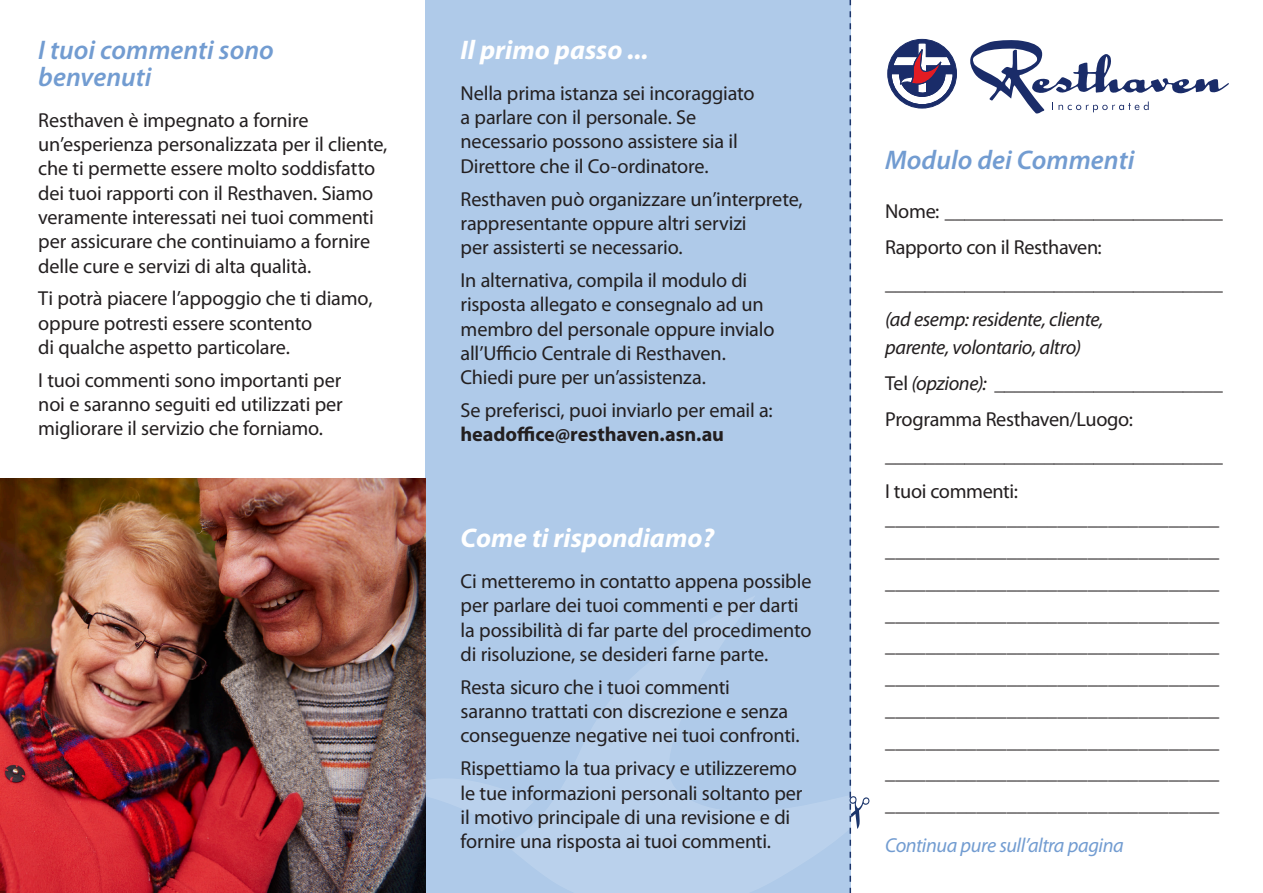
<style>
.page{position:relative;width:1263px;height:893px;background:#fff}
.page>*{position:absolute;margin:0;border:0;box-sizing:border-box;transform-origin:0 0}
.t1{font:italic 600 27px/27px "Myriad Pro";color:#729cd1}
.t2{font:italic 700 27px "Myriad Pro";color:#fff}
.Plain_Text{font:20.25px/24.3px "Myriad Pro";letter-spacing:-.01em;color:#231f20}
.Plain_Text-2{font:italic 20.25px/27.6px "Myriad Pro";letter-spacing:-.02em;color:#231f20}
.Italics{font:italic 20.25px "Myriad Pro";letter-spacing:-.02em;color:#729cd1}
.Plain_Text-3{font:700 20.25px "Myriad Pro";letter-spacing:-.005em;color:#231f20}
.s1{font-style:italic}
</style>
<div class="page">
<div style="left:425px;top:0;width:425px;height:893px;background:#afcae9"></div>
<svg style="left:507px;top:597px;width:342px;height:296px"></svg>
<svg style="left:425px;top:777px;width:109px;height:55px"></svg>
<div style="left:888px;top:39px;width:68px;height:69px;background:#1a2c69;border:1px solid #1a2c69;border-radius:50%"></div>
<svg style="left:891px;top:43px;width:62px;height:62px"></svg>
<svg style="left:970px;top:40px;width:259px;height:74px"></svg>
<svg style="left:849px;top:0;width:20px;height:893px"></svg>
<img style="left:0;top:478px;width:425px;height:415px">
<p class="t1" style="left:38px;top:35px;width:237px">I tuoi commenti sono benvenuti</p>
<p class="Plain_Text" style="left:38px;top:108px;width:351px">Resthaven è impegnato a fornire un’esperienza personalizzata per il cliente, che ti permette essere molto soddisfatto dei tuoi rapporti con il Resthaven. Siamo veramente interessati nei tuoi commenti per assicurare che continuiamo a fornire delle cure e servizi di alta qualità.</p>
<p class="Plain_Text" style="left:38px;top:286px;width:336px">Ti potrà piacere l’appoggio che ti diamo, oppure potresti essere scontento<br>di qualche aspetto particolare.</p>
<p class="Plain_Text" style="left:38px;top:368px;width:306px;text-align:justify">I tuoi commenti sono importanti per noi e saranno seguiti ed utilizzati per migliorare il servizio che forniamo.</p>
<p class="t2" style="left:460px;top:32px;width:190px">Il primo passo ...</p>
<p class="Plain_Text" style="left:460px;top:81px;width:296px">Nella prima istanza sei incoraggiato a parlare con il personale. Se necessario possono assistere sia il Direttore che il Co-ordinatore.</p>
<p class="Plain_Text" style="left:460px;top:186px;width:344px">Resthaven può organizzare un’interprete, rappresentante oppure altri servizi<br>per assisterti se necessario.</p>
<p class="Plain_Text" style="left:460px;top:268px;width:316px">In alternativa, compila il modulo di risposta allegato e consegnalo ad un membro del personale oppure invialo all’Ufficio Centrale di Resthaven.<br>Chiedi pure per un’assistenza.</p>
<p class="Plain_Text" style="left:460px;top:398px;width:314px">Se preferisci, puoi inviarlo per email a:</p>
<p class="Plain_Text-3" style="left:460px;top:421px;width:265px">headoffice@resthaven.asn.au</p>
<p class="t2" style="left:460px;top:520px;width:255px">Come ti rispondiamo?</p>
<p class="Plain_Text" style="left:460px;top:569px;width:353px">Ci metteremo in contatto appena possible per parlare dei tuoi commenti e per darti la possibilità di far parte del procedimento di risoluzione, se desideri farne parte.</p>
<p class="Plain_Text" style="left:460px;top:675px;width:341px">Resta sicuro che i tuoi commenti saranno trattati con discrezione e senza conseguenze negative nei tuoi confronti.</p>
<p class="Plain_Text" style="left:460px;top:756px;width:343px">Rispettiamo la tua privacy e utilizzeremo le tue informazioni personali soltanto per il motivo principale di una revisione e di fornire una risposta ai tuoi commenti.</p>
<p class="t1" style="left:885px;top:146px;width:251px">Modulo dei Commenti</p>
<p class="Plain_Text" style="left:885px;top:199px;width:339px">Nome: ____________________________</p>
<p class="Plain_Text" style="left:885px;top:235px;width:218px">Rapporto con il Resthaven:</p>
<p class="Plain_Text" style="left:885px;top:271px;width:339px">__________________________________</p>
<p class="Plain_Text-2" style="left:885px;top:305px;width:220px">(ad esemp: residente, cliente, parente, volontario, altro)</p>
<p class="Plain_Text" style="left:885px;top:370px;width:339px">Tel <span class="s1">(opzione):</span> _______________________</p>
<p class="Plain_Text" style="left:885px;top:406px;width:249px">Programma Resthaven/Luogo:</p>
<p class="Plain_Text" style="left:885px;top:442px;width:339px">__________________________________</p>
<p class="Plain_Text" style="left:885px;top:478px;width:134px">I tuoi commenti:</p>
<p class="Plain_Text" style="left:885px;top:506px;width:336px">_________________________________</p>
<p class="Plain_Text" style="left:885px;top:538px;width:336px">_________________________________</p>
<p class="Plain_Text" style="left:885px;top:569px;width:336px">_________________________________</p>
<p class="Plain_Text" style="left:885px;top:601px;width:336px">_________________________________</p>
<p class="Plain_Text" style="left:885px;top:633px;width:336px">_________________________________</p>
<p class="Plain_Text" style="left:885px;top:665px;width:336px">_________________________________</p>
<p class="Plain_Text" style="left:885px;top:697px;width:336px">_________________________________</p>
<p class="Plain_Text" style="left:885px;top:728px;width:336px">_________________________________</p>
<p class="Plain_Text" style="left:885px;top:760px;width:336px">_________________________________</p>
<p class="Plain_Text" style="left:885px;top:792px;width:336px">_________________________________</p>
<p class="Italics" style="left:885px;top:832px;width:240px">Continua pure sull’altra pagina</p>
</div>
